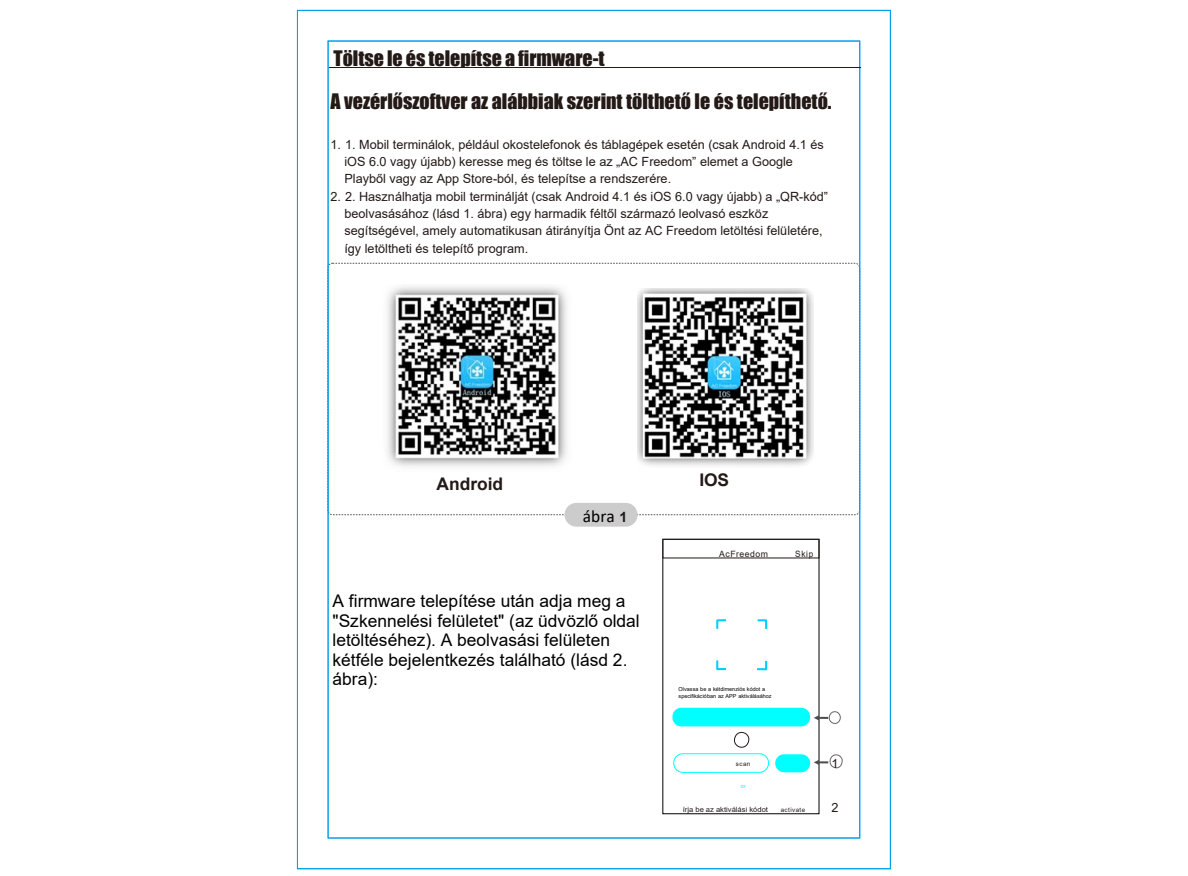
<style>
.page{position:relative;width:1188px;height:876px;background:#fff}
.page>*{position:absolute;margin:0;border:0;box-sizing:border-box;transform-origin:0 0}
.t1{font:19.65px "Impact";color:#231916}
.t2{font:17.4px/19.6px "Arial";color:#000}
.t3{font:700 17.4px "Arial";color:#231916}
.t4{font:17.4px "Calibri";color:#000}
.t5{font:12.67px/17.4px "Arial";color:#231916}
.t6{font:8.7px "Arial";letter-spacing:.06em;color:#231916}
.t7{font:8.7px "Arial";letter-spacing:.06em;color:#231916;scale:.95 1}
.t8{font:7.2px "Arial";color:#231916;scale:1.06 1}
.t9{font:6.23px "Arial";letter-spacing:.075em;color:#231916}
.t10{font:5.47px/6.4px "Arial";color:#000}
.t11{font:5.47px "Arial";color:#0ff}
.s1{font-family:"Arial";font-weight:700;font-size:14.17px;color:#231916}
</style>
<div class="page">
<div style="left:662px;top:539px;width:157px;height:19px;border:1px solid #231916"></div>
<svg style="left:673px;top:732px;width:96px;height:41px"></svg>
<svg style="left:716px;top:619px;width:11px;height:10px"></svg>
<svg style="left:757px;top:619px;width:11px;height:10px"></svg>
<svg style="left:757px;top:660px;width:11px;height:11px"></svg>
<svg style="left:716px;top:660px;width:10px;height:11px"></svg>
<svg style="left:672px;top:708px;width:169px;height:18px"></svg>
<svg style="left:775px;top:754px;width:68px;height:18px"></svg>
<svg style="left:327px;top:263px;width:533px;height:252px"></svg>
<img style="left:371px;top:284px;width:205px;height:191px">
<img style="left:637px;top:289px;width:176px;height:178px">
<svg style="left:564px;top:503px;width:73px;height:24px;background:#d0d0d0"></svg>
<hr style="left:329px;top:67px;width:531px;height:1px;background:#231916">
<h1 class="t1" style="left:333px;top:43px;width:273px">Töltse le és telepítse a firmware-t</h1>
<h1 class="t1" style="left:330px;top:86px;width:502px">A vezérlőszoftver az alábbiak szerint tölthető le és telepíthető.</h1>
<p class="t5" style="left:344px;top:135px;width:481px;text-indent:-14px">1. 1. Mobil terminálok, például okostelefonok és táblagépek esetén (csak Android 4.1 és iOS 6.0 vagy újabb) keresse meg és töltse le az „AC Freedom” elemet a Google<br>Playből vagy az App Store-ból, és telepítse a rendszerére.</p>
<p class="t5" style="left:344px;top:187px;width:485px;text-indent:-14px">2. 2. Használhatja mobil terminálját (csak Android 4.1 és iOS 6.0 vagy újabb) a „QR-kód” beolvasásához (lásd 1. ábra) egy harmadik féltől származó leolvasó eszköz segítségével, amely automatikusan átirányítja Önt az AC Freedom letöltési felületére, így letöltheti és telepítő program.</p>
<h2 class="t3" style="left:436px;top:472px;width:68px">Android</h2>
<h2 class="t3" style="left:699px;top:468px;width:31px">IOS</h2>
<h2 class="t4" style="left:583px;top:504px;width:46px">ábra <span class="s1">1</span></h2>
<p class="t6" style="left:719px;top:548px;width:50px">AcFreedom</p>
<p class="t7" style="left:795px;top:547px;width:20px">Skip</p>
<h2 class="t2" style="left:332px;top:591px;width:309px">A firmware telepítése után adja meg a "Szkennelési felületet" (az üdvözlő oldal letöltéséhez). A beolvasási felületen kétféle bejelentkezés található (lásd 2. ábra):</h2>
<p class="t10" style="left:678px;top:686px;width:94px">Olvassa be a kétdimenziós kódot a specifikációban az APP aktiválásához</p>
<p class="t9" style="left:735px;top:759px;width:16px">scan</p>
<p class="t5" style="left:831px;top:755px;width:9px">1</p>
<p class="t11" style="left:740px;top:783px;width:7px">or</p>
<p class="t8" style="left:682px;top:805px;width:82px">írja be az aktiválási kódot</p>
<p class="t9" style="left:780px;top:806px;width:26px">activate</p>
<p class="t5" style="left:831px;top:799px;width:9px">2</p>
</div>
